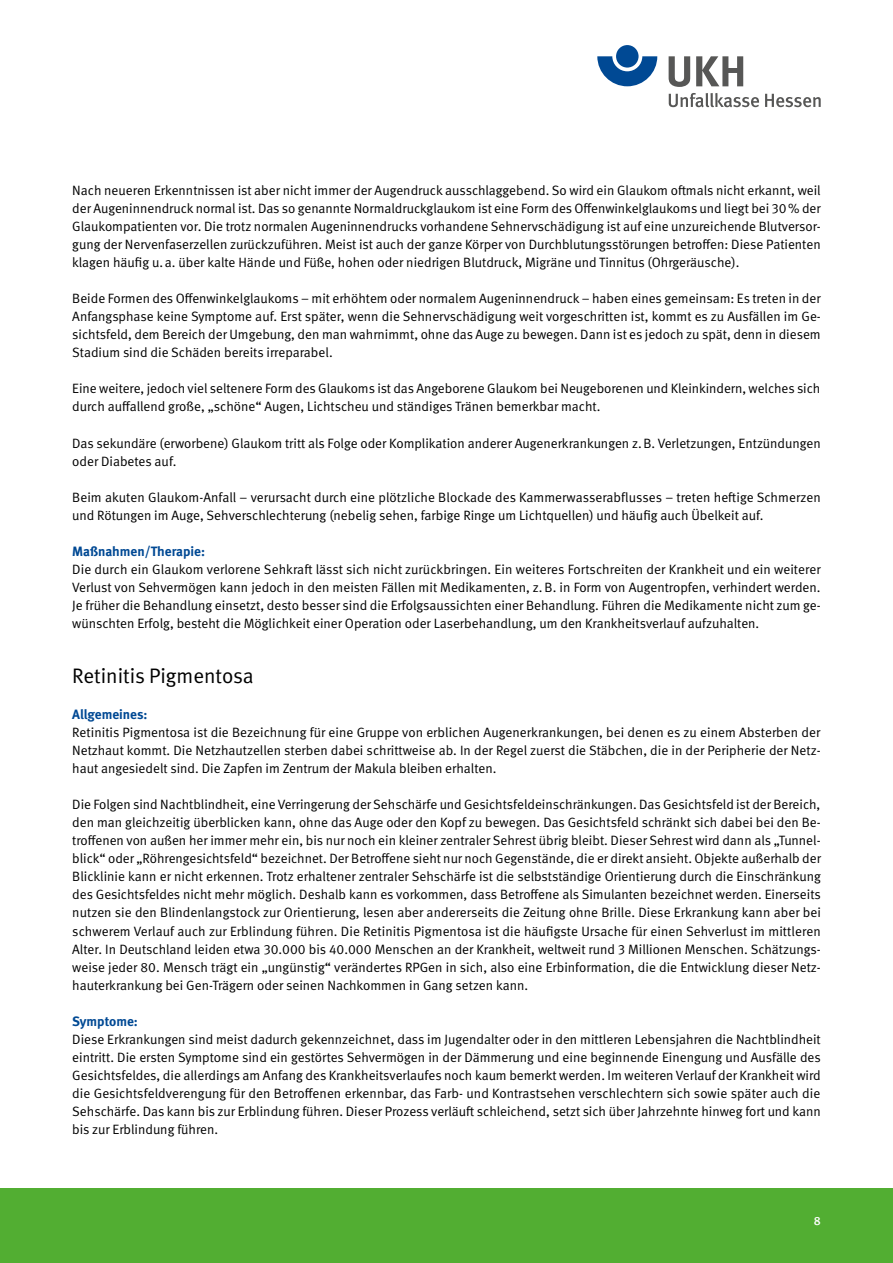
<style>
.page{position:relative;width:893px;height:1263px;background:#fff}
.page>*{position:absolute;margin:0;border:0;box-sizing:border-box;transform-origin:0 0}
.t1{font:21px "DGUV Meta";color:#000}
.t2{font:13.5px/18px "DGUV Meta";color:#000;text-align:justify}
.t3{font:700 13.5px "DGUV Meta";color:#004994}
.t4{font:500 12px "DGUV Meta";color:#fff}
</style>
<div class="page">
<svg style="left:597px;top:56px;width:60px;height:30px"></svg>
<div style="left:616px;top:45px;width:23px;height:23px;background:#004994;border-radius:50%"></div>
<svg style="left:669px;top:56px;width:21px;height:31px"></svg>
<svg style="left:696px;top:56px;width:47px;height:30px"></svg>
<svg style="left:669px;top:93px;width:90px;height:14px"></svg>
<svg style="left:765px;top:94px;width:56px;height:13px"></svg>
<div style="left:0;top:1188px;width:893px;height:75px;background:#52ae32"></div>
<p class="t2" style="left:72px;top:181px;width:750px">Nach neueren Erkenntnissen ist aber nicht immer der Augendruck ausschlaggebend. So wird ein Glaukom oftmals nicht erkannt, weil der Augeninnendruck normal ist. Das so genannte Normaldruckglaukom ist eine Form des Offenwinkelglaukoms und liegt bei 30% der Glaukompatienten vor. Die trotz normalen Augeninnendrucks vorhandene Sehnervschädigung ist auf eine unzureichende Blutversor&shy;gung der Nervenfaserzellen zurückzuführen. Meist ist auch der ganze Körper von Durchblutungsstörungen betroffen: Diese Patienten klagen häufig u.a. über kalte Hände und Füße, hohen oder niedrigen Blutdruck, Migräne und Tinnitus (Ohrgeräusche).</p>
<p class="t2" style="left:72px;top:290px;width:750px">Beide Formen des Offenwinkelglaukoms – mit erhöhtem oder normalem Augeninnendruck – haben eines gemeinsam: Es treten in der Anfangsphase keine Symptome auf. Erst später, wenn die Sehnervschädigung weit vorgeschritten ist, kommt es zu Ausfällen im Ge&shy;sichtsfeld, dem Bereich der Umgebung, den man wahrnimmt, ohne das Auge zu bewegen. Dann ist es jedoch zu spät, denn in diesem Stadium sind die Schäden bereits irreparabel.</p>
<p class="t2" style="left:72px;top:380px;width:749px">Eine weitere, jedoch viel seltenere Form des Glaukoms ist das Angeborene Glaukom bei Neugeborenen und Kleinkindern, welches sich durch auffallend große, „schöne“ Augen, Lichtscheu und ständiges Tränen bemerkbar macht.</p>
<p class="t2" style="left:72px;top:434px;width:750px">Das sekundäre (erworbene) Glaukom tritt als Folge oder Komplikation anderer Augenerkrankungen z.B. Verletzungen, Entzündungen oder Diabetes auf.</p>
<p class="t2" style="left:72px;top:488px;width:750px">Beim akuten Glaukom-Anfall – verursacht durch eine plötzliche Blockade des Kammerwasserabflusses – treten heftige Schmerzen und Rötungen im Auge, Sehverschlechterung (nebelig sehen, farbige Ringe um Lichtquellen) und häufig auch Übelkeit auf.</p>
<p class="t3" style="left:72px;top:543px;width:134px">Maßnahmen/Therapie:</p>
<p class="t2" style="left:72px;top:561px;width:750px">Die durch ein Glaukom verlorene Sehkraft lässt sich nicht zurückbringen. Ein weiteres Fortschreiten der Krankheit und ein weiterer Verlust von Sehvermögen kann jedoch in den meisten Fällen mit Medikamenten, z.B. in Form von Augentropfen, verhindert werden.<br>Je früher die Behandlung einsetzt, desto besser sind die Erfolgsaussichten einer Behandlung. Führen die Medikamente nicht zum ge&shy;wünschten Erfolg, besteht die Möglichkeit einer Operation oder Laserbehandlung, um den Krankheitsverlauf aufzuhalten.</p>
<h1 class="t1" style="left:72px;top:663px;width:183px">Retinitis Pigmentosa</h1>
<p class="t3" style="left:72px;top:706px;width:77px">Allgemeines:</p>
<p class="t2" style="left:72px;top:723px;width:750px">Retinitis Pigmentosa ist die Bezeichnung für eine Gruppe von erblichen Augenerkrankungen, bei denen es zu einem Absterben der Netzhaut kommt. Die Netzhautzellen sterben dabei schrittweise ab. In der Regel zuerst die Stäbchen, die in der Peripherie der Netz&shy;haut angesiedelt sind. Die Zapfen im Zentrum der Makula bleiben erhalten.</p>
<p class="t2" style="left:72px;top:796px;width:750px">Die Folgen sind Nachtblindheit, eine Verringerung der Sehschärfe und Gesichtsfeldeinschränkungen. Das Gesichtsfeld ist der Bereich, den man gleichzeitig überblicken kann, ohne das Auge oder den Kopf zu bewegen. Das Gesichtsfeld schränkt sich dabei bei den Be&shy;troffenen von außen her immer mehr ein, bis nur noch ein kleiner zentraler Sehrest übrig bleibt. Dieser Sehrest wird dann als „Tunnel&shy;blick“ oder „Röhrengesichtsfeld“ bezeichnet. Der Betroffene sieht nur noch Gegenstände, die er direkt ansieht. Objekte außerhalb der Blicklinie kann er nicht erkennen. Trotz erhaltener zentraler Sehschärfe ist die selbstständige Orientierung durch die Einschränkung des Gesichtsfeldes nicht mehr möglich. Deshalb kann es vorkommen, dass Betroffene als Simulanten bezeichnet werden. Einerseits nutzen sie den Blindenlangstock zur Orientierung, lesen aber andererseits die Zeitung ohne Brille. Diese Erkrankung kann aber bei schwerem Verlauf auch zur Erblindung führen. Die Retinitis Pigmentosa ist die häufigste Ursache für einen Sehverlust im mittleren Alter. In Deutschland leiden etwa 30.000 bis 40.000 Menschen an der Krankheit, weltweit rund 3 Millionen Menschen. Schätzungs&shy;weise jeder 80. Mensch trägt ein „ungünstig“ verändertes RPGen in sich, also eine Erbinformation, die die Entwicklung dieser Netz&shy;hauterkrankung bei Gen-Trägern oder seinen Nachkommen in Gang setzen kann.</p>
<p class="t3" style="left:72px;top:1013px;width:67px">Symptome:</p>
<p class="t2" style="left:72px;top:1030px;width:750px">Diese Erkrankungen sind meist dadurch gekennzeichnet, dass im Jugendalter oder in den mittleren Lebensjahren die Nachtblindheit eintritt. Die ersten Symptome sind ein gestörtes Sehvermögen in der Dämmerung und eine beginnende Einengung und Ausfälle des Gesichtsfeldes, die allerdings am Anfang des Krankheitsverlaufes noch kaum bemerkt werden. Im weiteren Verlauf der Krankheit wird die Gesichtsfeldverengung für den Betroffenen erkennbar, das Farb- und Kontrastsehen verschlechtern sich sowie später auch die Sehschärfe. Das kann bis zur Erblindung führen. Dieser Prozess verläuft schleichend, setzt sich über Jahrzehnte hinweg fort und kann bis zur Erblindung führen.</p>
<p class="t4" style="left:814px;top:1213px;width:9px">8</p>
</div>
